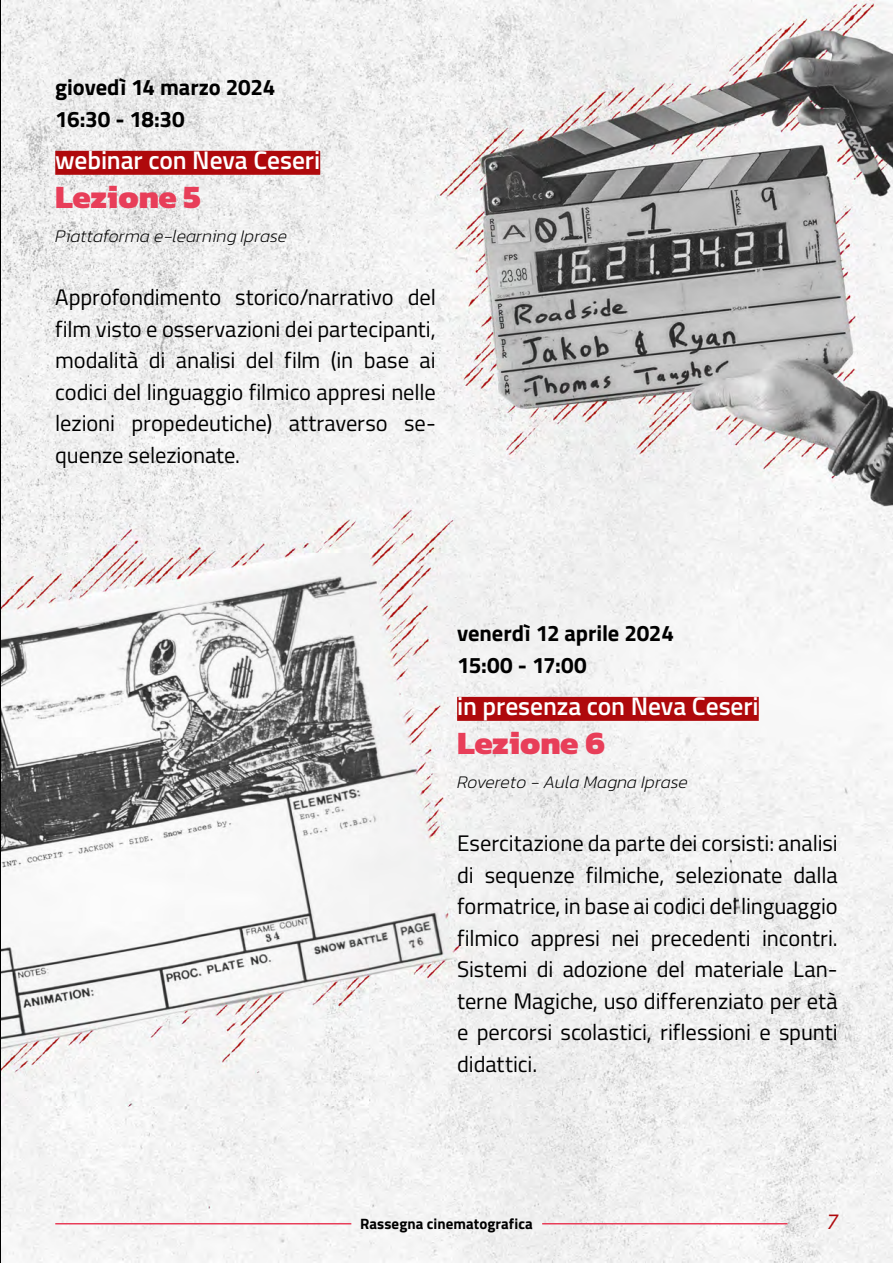
<style>
.page{position:relative;width:893px;height:1263px;background:#fff}
.page>*{position:absolute;margin:0;border:0;box-sizing:border-box;transform-origin:0 0}
.t1{font:800 33px "Kanit";color:#e83e59}
.t2{font:600 25.5px "Titillium Web";letter-spacing:-.005em;color:#fff}
.t3{font:22.5px/31.5px "Titillium Web";letter-spacing:-.005em;color:#000;text-align:justify}
.t4{font:700 22.5px/31.5px "Titillium Web";letter-spacing:-.005em;color:#000}
.t5{font:italic 300 22.5px "Kanit";color:#af090c}
.t6{font:italic 200 18px "Kanit";color:#000}
.t7{font:700 15px "Titillium Web";letter-spacing:.005em;color:#000}
</style>
<div class="page">
<img style="left:0;top:0;width:893px;height:1263px">
<div style="left:55px;top:151px;width:265px;height:24px;background:#af090c"></div>
<div style="left:457px;top:697px;width:302px;height:24px;background:#af090c"></div>
<hr style="left:55px;top:1223px;width:296px;height:1px;background:#e83e59">
<hr style="left:542px;top:1223px;width:245px;height:1px;background:#e83e59">
<p class="t4" style="left:55px;top:70px;width:222px">giovedì 14 marzo 2024<br>16:30 - 18:30</p>
<p class="t2" style="left:55px;top:141px;width:266px">webinar con Neva Ceseri</p>
<h1 class="t1" style="left:55px;top:171px;width:147px">Lezione 5</h1>
<p class="t6" style="left:55px;top:224px;width:234px">Piattaforma e-learning Iprase</p>
<p class="t3" style="left:55px;top:281px;width:382px">Approfondimento storico/narrativo del film visto e osservazioni dei partecipanti, modalità di analisi del film (in base ai codici del linguaggio filmico appresi nelle lezioni propedeutiche) attraverso se&shy;quenze selezionate.</p>
<p class="t4" style="left:457px;top:616px;width:218px">venerdì 12 aprile 2024<br>15:00 - 17:00</p>
<p class="t2" style="left:457px;top:687px;width:303px">in presenza con Neva Ceseri</p>
<h1 class="t1" style="left:457px;top:717px;width:150px">Lezione 6</h1>
<p class="t6" style="left:457px;top:770px;width:232px">Rovereto - Aula Magna Iprase</p>
<p class="t3" style="left:457px;top:827px;width:382px">Esercitazione da parte dei corsisti: analisi di sequenze filmiche, selezionate dalla formatrice, in base ai codici del linguaggio filmico appresi nei precedenti incontri.<br>Sistemi di adozione del materiale Lan&shy;terne Magiche, uso differenziato per età e percorsi scolastici, riflessioni e spunti didattici.</p>
<p class="t7" style="left:360px;top:1213px;width:174px">Rassegna cinematografica</p>
<p class="t5" style="left:826px;top:1206px;width:13px">7</p>
</div>
